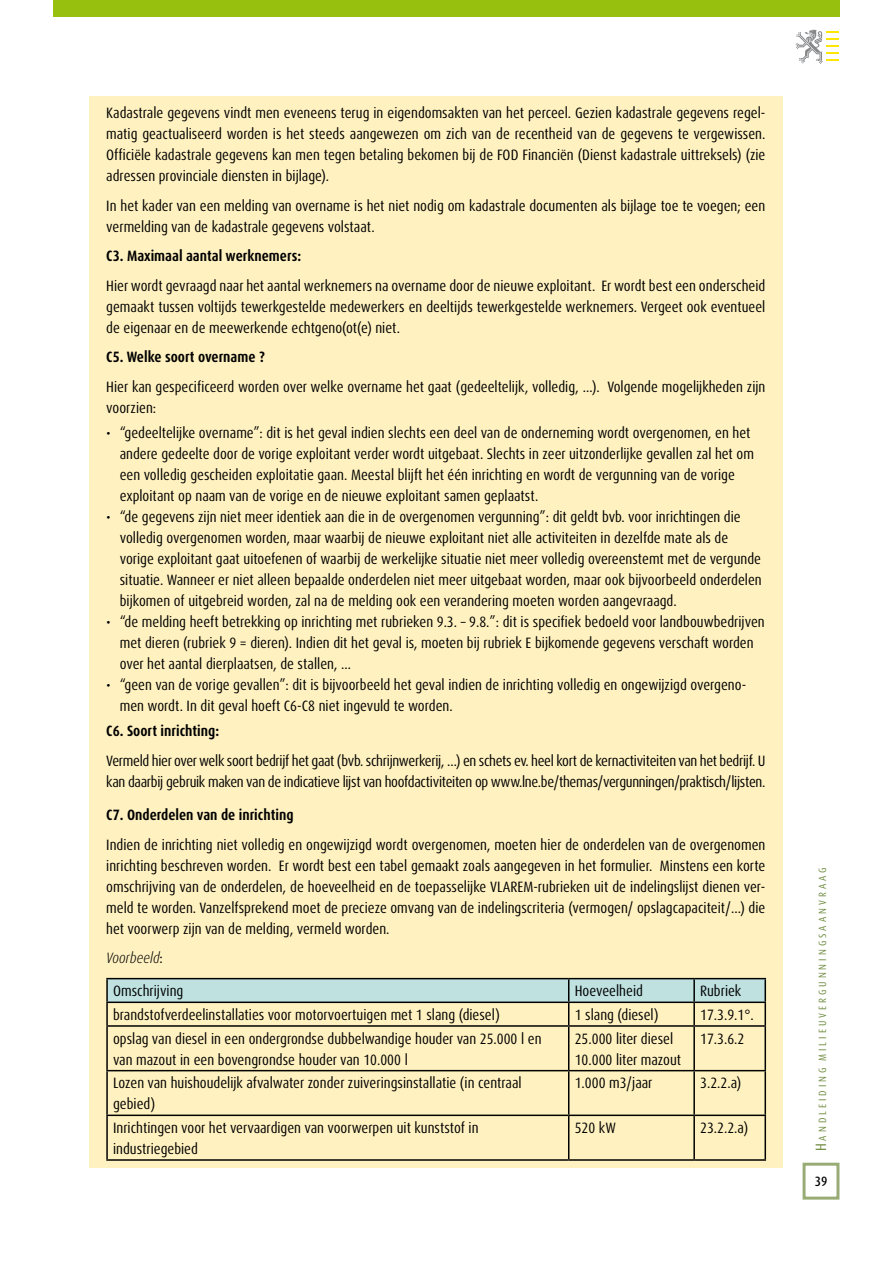
<style>
.page{position:relative;width:893px;height:1263px;background:#fff}
.page>*{position:absolute;margin:0;border:0;box-sizing:border-box;transform-origin:0 0}
.t1{font:15px/21px "Dax Condensed";color:#000}
.t2{font:15px/21px "Dax Condensed";letter-spacing:-.02em;color:#000}
.t3{font:700 15px "Dax Condensed";color:#000}
.t4{font:500 13.5px "Dax Condensed";color:#000}
.t5{font:10.5px "Dax Condensed";letter-spacing:.285em;color:#718d43}
.s1{font-weight:300;font-style:italic}
.s2{font-size:15px}
</style>
<div class="page">
<div style="left:89px;top:96px;width:694px;height:1071px;background:#fff2c0"></div>
<div style="left:803px;top:1163px;width:36px;height:36px;border:3px solid #99ac75"></div>
<hr style="left:106px;top:978px;width:463px;height:1px;background:#000">
<hr style="left:106px;top:979px;width:2px;height:22px;background:#000">
<hr style="left:569px;top:978px;width:125px;height:1px;background:#000">
<hr style="left:694px;top:978px;width:72px;height:1px;background:#000">
<hr style="left:764px;top:979px;width:2px;height:22px;background:#000">
<hr style="left:106px;top:1001px;width:463px;height:2px;background:#000">
<hr style="left:106px;top:1003px;width:2px;height:22px;background:#000">
<svg style="left:107px;top:979px;width:658px;height:46px"></svg>
<hr style="left:694px;top:1001px;width:72px;height:2px;background:#000">
<hr style="left:693px;top:1003px;width:2px;height:22px;background:#000">
<hr style="left:764px;top:1003px;width:2px;height:22px;background:#000">
<hr style="left:106px;top:1025px;width:463px;height:2px;background:#000">
<hr style="left:106px;top:1027px;width:2px;height:43px;background:#000">
<hr style="left:569px;top:1025px;width:125px;height:2px;background:#000">
<hr style="left:568px;top:1027px;width:1px;height:43px;background:#000">
<hr style="left:694px;top:1025px;width:72px;height:2px;background:#000">
<hr style="left:693px;top:1027px;width:2px;height:43px;background:#000">
<hr style="left:764px;top:1027px;width:2px;height:43px;background:#000">
<hr style="left:106px;top:1070px;width:463px;height:1px;background:#000">
<hr style="left:106px;top:1071px;width:2px;height:43px;background:#000">
<hr style="left:569px;top:1070px;width:125px;height:1px;background:#000">
<hr style="left:568px;top:1071px;width:1px;height:43px;background:#000">
<hr style="left:694px;top:1070px;width:72px;height:1px;background:#000">
<hr style="left:693px;top:1071px;width:2px;height:43px;background:#000">
<hr style="left:764px;top:1071px;width:2px;height:43px;background:#000">
<hr style="left:106px;top:1114px;width:463px;height:2px;background:#000">
<hr style="left:106px;top:1116px;width:2px;height:43px;background:#000">
<hr style="left:569px;top:1114px;width:125px;height:2px;background:#000">
<hr style="left:568px;top:1116px;width:1px;height:43px;background:#000">
<hr style="left:694px;top:1114px;width:72px;height:2px;background:#000">
<hr style="left:693px;top:1116px;width:2px;height:43px;background:#000">
<hr style="left:764px;top:1116px;width:2px;height:43px;background:#000">
<hr style="left:106px;top:1159px;width:463px;height:2px;background:#000">
<hr style="left:569px;top:1159px;width:125px;height:2px;background:#000">
<hr style="left:694px;top:1159px;width:72px;height:2px;background:#000">
<svg style="left:795px;top:30px;width:44px;height:34px"></svg>
<div style="left:53px;top:0;width:786px;height:17px;background:#97bf0d"></div>
<p class="t1" style="left:106px;top:102px;width:661px;text-align:justify">Kadastrale gegevens vindt men eveneens terug in eigendomsakten van het perceel. Gezien kadastrale gegevens regel&shy;matig geactualiseerd worden is het steeds aangewezen om zich van de recentheid van de gegevens te vergewissen.<br>Officiële kadastrale gegevens kan men tegen betaling bekomen bij de FOD Financiën (Dienst kadastrale uittreksels) (zie adressen provinciale diensten in bijlage).</p>
<p class="t1" style="left:106px;top:195px;width:660px">In het kader van een melding van overname is het niet nodig om kadastrale documenten als bijlage toe te voegen; een vermelding van de kadastrale gegevens volstaat.</p>
<p class="t3" style="left:106px;top:246px;width:196px">C3. Maximaal aantal werknemers:</p>
<p class="t1" style="left:106px;top:275px;width:660px;text-align:justify">Hier wordt gevraagd naar het aantal werknemers na overname door de nieuwe exploitant. Er wordt best een onderscheid gemaakt tussen voltijds tewerkgestelde medewerkers en deeltijds tewerkgestelde werknemers. Vergeet ook eventueel de eigenaar en de meewerkende echtgeno(ot(e) niet.</p>
<p class="t3" style="left:106px;top:347px;width:160px">C5. Welke soort overname ?</p>
<p class="t1" style="left:106px;top:376px;width:661px">Hier kan gespecificeerd worden over welke overname het gaat (gedeeltelijk, volledig, …). Volgende mogelijkheden zijn voorzien:</p>
<p class="t1" style="left:120px;top:422px;width:636px;text-indent:-14px">• “gedeeltelijke overname”: dit is het geval indien slechts een deel van de onderneming wordt overgenomen, en het andere gedeelte door de vorige exploitant verder wordt uitgebaat. Slechts in zeer uitzonderlijke gevallen zal het om een volledig gescheiden exploitatie gaan. Meestal blijft het één inrichting en wordt de vergunning van de vorige exploitant op naam van de vorige en de nieuwe exploitant samen geplaatst.</p>
<p class="t1" style="left:120px;top:506px;width:643px;text-indent:-14px">• “de gegevens zijn niet meer identiek aan die in de overgenomen vergunning”: dit geldt bvb. voor inrichtingen die volledig overgenomen worden, maar waarbij de nieuwe exploitant niet alle activiteiten in dezelfde mate als de vorige exploitant gaat uitoefenen of waarbij de werkelijke situatie niet meer volledig overeenstemt met de vergunde situatie. Wanneer er niet alleen bepaalde onderdelen niet meer uitgebaat worden, maar ook bijvoorbeeld onderdelen bijkomen of uitgebreid worden, zal na de melding ook een verandering moeten worden aangevraagd.</p>
<p class="t1" style="left:120px;top:611px;width:646px;text-indent:-14px">• “de melding heeft betrekking op inrichting met rubrieken 9.3. – 9.8.”: dit is specifiek bedoeld voor landbouwbedrijven met dieren (rubriek 9 = dieren). Indien dit het geval is, moeten bij rubriek E bijkomende gegevens verschaft worden over het aantal dierplaatsen, de stallen, …</p>
<p class="t1" style="left:120px;top:674px;width:628px;text-indent:-14px">• “geen van de vorige gevallen”: dit is bijvoorbeeld het geval indien de inrichting volledig en ongewijzigd overgeno&shy;men wordt. In dit geval hoeft C6-C8 niet ingevuld te worden.</p>
<p class="t3" style="left:106px;top:721px;width:114px">C6. Soort inrichting:</p>
<p class="t2" style="left:106px;top:750px;width:661px">Vermeld hier over welk soort bedrijf het gaat (bvb. schrijnwerkerij, …) en schets ev. heel kort de kernactiviteiten van het bedrijf. U kan daarbij gebruik maken van de indicatieve lijst van hoofdactiviteiten op www.lne.be/themas/vergunningen/praktisch/lijsten.</p>
<p class="t3" style="left:106px;top:805px;width:189px">C7. Onderdelen van de inrichting</p>
<p class="t1" style="left:106px;top:834px;width:661px;text-align:justify">Indien de inrichting niet volledig en ongewijzigd wordt overgenomen, moeten hier de onderdelen van de overgenomen inrichting beschreven worden. Er wordt best een tabel gemaakt zoals aangegeven in het formulier. Minstens een korte omschrijving van de onderdelen, de hoeveelheid en de toepasselijke VLAREM-rubrieken uit de indelingslijst dienen ver&shy;meld te worden. Vanzelfsprekend moet de precieze omvang van de indelingscriteria (vermogen/ opslagcapaciteit/...) die het voorwerp zijn van de melding, vermeld worden.</p>
<p class="t1" style="left:113px;top:941px;width:72px;line-height:33px;text-indent:-7px"><span class="s1">Voorbeeld</span>:<br>Omschrijving</p>
<p class="t1" style="left:575px;top:980px;width:70px">Hoeveelheid</p>
<p class="t1" style="left:700px;top:980px;width:43px">Rubriek</p>
<p class="t1" style="left:113px;top:1004px;width:388px">brandstofverdeelinstallaties voor motorvoertuigen met 1 slang (diesel)</p>
<p class="t1" style="left:575px;top:1004px;width:85px">1 slang (diesel)</p>
<p class="t1" style="left:700px;top:1004px;width:55px">17.3.9.1°.</p>
<p class="t1" style="left:113px;top:1028px;width:430px">opslag van diesel in een ondergrondse dubbelwandige houder van 25.000 l en van mazout in een bovengrondse houder van 10.000 l</p>
<p class="t1" style="left:575px;top:1028px;width:108px">25.000 liter diesel<br>10.000 liter mazout</p>
<p class="t1" style="left:700px;top:1028px;width:46px">17.3.6.2</p>
<p class="t1" style="left:113px;top:1072px;width:410px">Lozen van huishoudelijk afvalwater zonder zuiveringsinstallatie (in centraal gebied)</p>
<p class="t1" style="left:575px;top:1072px;width:79px">1.000 m3/jaar</p>
<p class="t1" style="left:700px;top:1072px;width:43px">3.2.2.a)</p>
<p class="t1" style="left:113px;top:1117px;width:367px">Inrichtingen voor het vervaardigen van voorwerpen uit kunststof in industriegebied</p>
<p class="t1" style="left:575px;top:1117px;width:43px">520 kW</p>
<p class="t1" style="left:700px;top:1117px;width:49px">23.2.2.a)</p>
<p class="t5" style="left:815px;top:1151px;width:285px;rotate:-90deg"><span class="s2">H</span>andleiding milieuvergunningsaanvraag</p>
<p class="t4" style="left:815px;top:1173px;width:14px">39</p>
</div>
